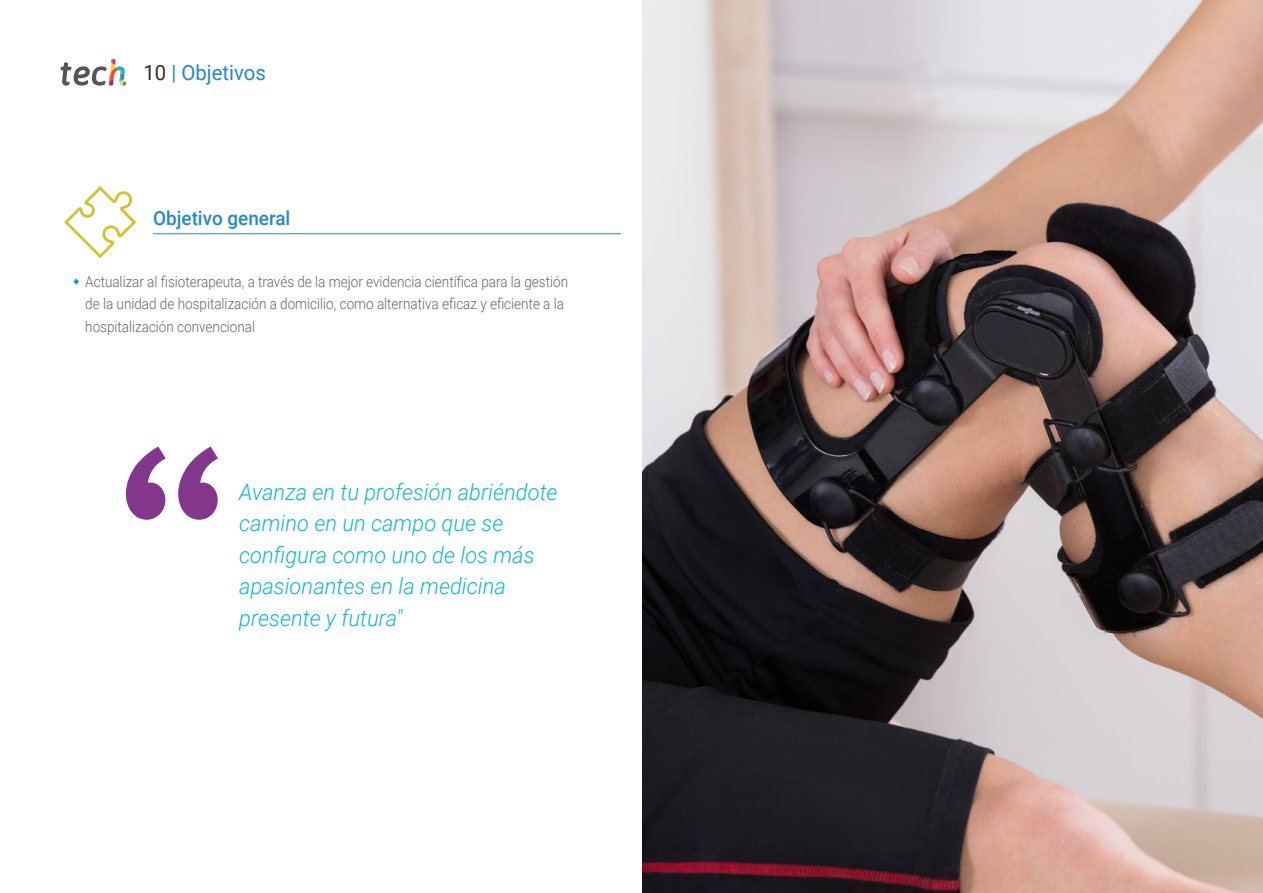
<style>
.page{position:relative;width:1263px;height:893px;background:#fff}
.page>*{position:absolute;margin:0;border:0;box-sizing:border-box;transform-origin:0 0}
.t1{font:italic 300 22.5px/31.5px "Roboto";color:#0fb6cf}
.t2{font:21px "Roboto";color:#2488c9}
.t3{font:500 19.5px "Roboto";color:#2488c9}
.t4{font:300 15px/22.5px "Roboto";color:#61646a;scale:.9 1}
.s1{color:#312e20}
</style>
<div class="page">
<hr style="left:153px;top:233px;width:468px;height:1px;background:#2488c9">
<svg style="left:64px;top:186px;width:72px;height:72px"></svg>
<svg style="left:61px;top:59px;width:65px;height:27px"></svg>
<img style="left:642px;top:0;width:621px;height:893px">
<svg style="left:126px;top:446px;width:92px;height:74px"></svg>
<h2 class="t2" style="left:144px;top:57px;width:124px"><span class="s1">10</span> | Objetivos</h2>
<h3 class="t3" style="left:153px;top:205px;width:139px">Objetivo general</h3>
<p class="t4" style="left:85px;top:269px;width:538px">Actualizar al fisioterapeuta, a través de la mejor evidencia científica para la gestión de la unidad de hospitalización a domicilio, como alternativa eficaz y eficiente a la hospitalización convencional</p>
<h1 class="t1" style="left:239px;top:475px;width:320px">Avanza en tu profesión abriéndote camino en un campo que se configura como uno de los más apasionantes en la medicina presente y futura"</h1>
</div>
